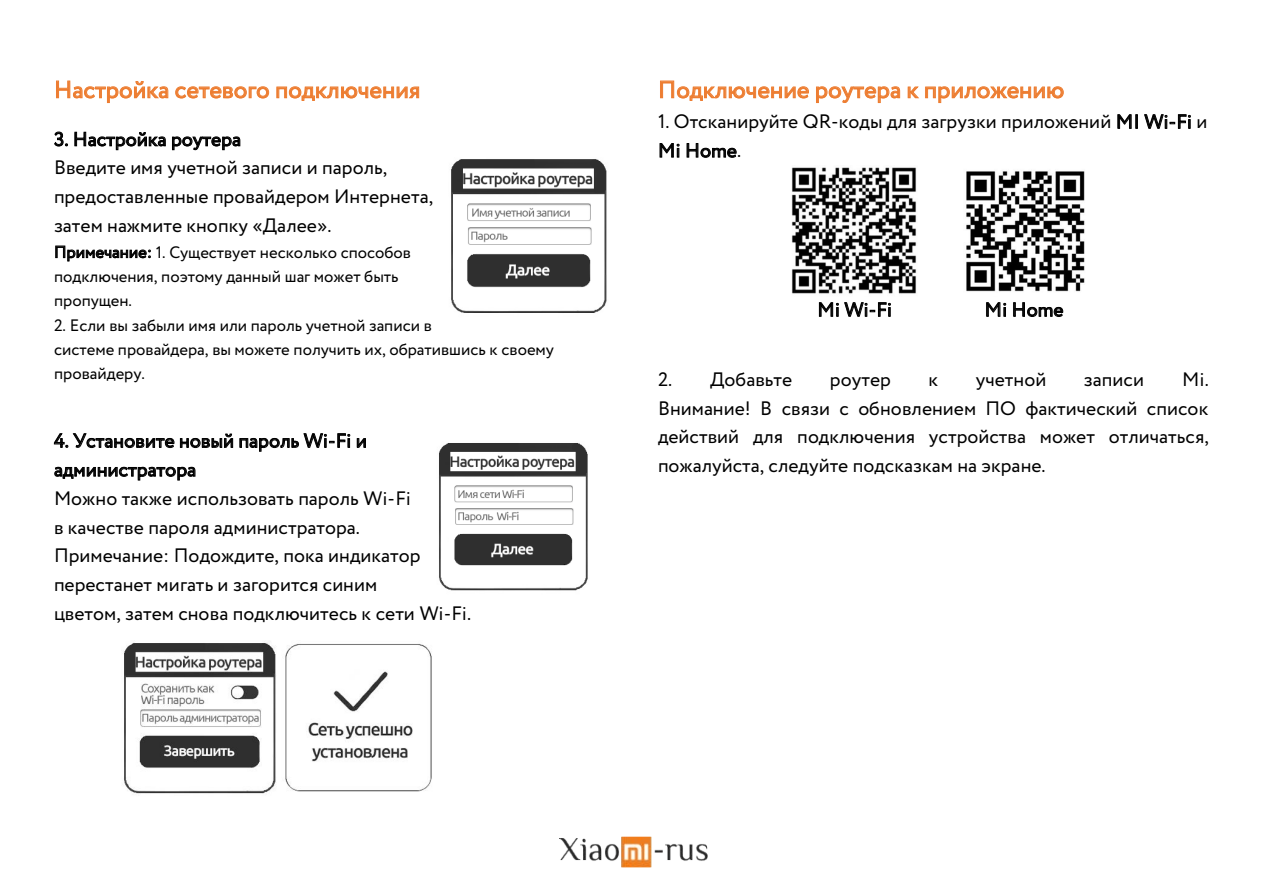
<style>
.page{position:relative;width:1263px;height:893px;background:#fff}
.page>*{position:absolute;margin:0;border:0;box-sizing:border-box;transform-origin:0 0}
.t1{font:24px "Circe";color:#ed7d31}
.t2{font:19.5px/28.8px "Circe";color:#000}
.t3{font:16.5px/24.5px "Circe";color:#000}
</style>
<div class="page">
<svg style="left:56px;top:80px;width:112px;height:23px"></svg>
<svg style="left:175px;top:86px;width:94px;height:13px"></svg>
<svg style="left:276px;top:86px;width:143px;height:15px"></svg>
<svg style="left:54px;top:131px;width:14px;height:16px"></svg>
<svg style="left:74px;top:132px;width:92px;height:18px"></svg>
<svg style="left:172px;top:136px;width:68px;height:14px"></svg>
<svg style="left:55px;top:246px;width:96px;height:15px"></svg>
<svg style="left:54px;top:433px;width:179px;height:15px"></svg>
<svg style="left:239px;top:433px;width:111px;height:19px"></svg>
<svg style="left:357px;top:438px;width:9px;height:10px"></svg>
<svg style="left:54px;top:467px;width:141px;height:14px"></svg>
<svg style="left:660px;top:80px;width:149px;height:21px"></svg>
<svg style="left:816px;top:86px;width:84px;height:17px"></svg>
<svg style="left:907px;top:86px;width:157px;height:17px"></svg>
<svg style="left:1117px;top:114px;width:15px;height:15px"></svg>
<div style="left:1135px;top:114px;width:3px;height:15px;border:1px solid #000"></div>
<svg style="left:1144px;top:114px;width:47px;height:15px"></svg>
<svg style="left:659px;top:143px;width:21px;height:15px"></svg>
<svg style="left:686px;top:143px;width:51px;height:15px"></svg>
<img style="left:791px;top:167px;width:294px;height:127px">
<svg style="left:819px;top:302px;width:72px;height:15px"></svg>
<svg style="left:986px;top:302px;width:20px;height:15px"></svg>
<svg style="left:1013px;top:302px;width:50px;height:15px"></svg>
<img style="left:123px;top:641px;width:309px;height:153px">
<img style="left:451px;top:159px;width:156px;height:154px">
<img style="left:439px;top:443px;width:149px;height:148px">
<img style="left:559px;top:837px;width:149px;height:31px">
<p class="t1" style="left:54px;top:74px;width:368px">Настройка сетевого подключения</p>
<p class="t2" style="left:54px;top:125px;width:381px">3. Настройка роутера<br>Введите имя учетной записи и пароль, предоставленные провайдером Интернета, затем нажмите кнопку «Далее».</p>
<p class="t3" style="left:54px;top:240px;width:359px">Примечание: 1. Существует несколько способов подключения, поэтому данный шаг может быть пропущен.</p>
<p class="t3" style="left:54px;top:314px;width:502px">2. Если вы забыли имя или пароль учетной записи в<br>системе провайдера, вы можете получить их, обратившись к своему провайдеру.</p>
<p class="t2" style="left:54px;top:427px;width:419px">4. Установите новый пароль Wi-Fi и администратора<br>Можно также использовать пароль Wi-Fi<br>в качестве пароля администратора.<br>Примечание: Подождите, пока индикатор перестанет мигать и загорится синим<br>цветом, затем снова подключитесь к сети Wi-Fi.</p>
<p class="t1" style="left:658px;top:74px;width:408px">Подключение роутера к приложению</p>
<p class="t2" style="left:658px;top:108px;width:551px">1. Отсканируйте QR-коды для загрузки приложений MI Wi-Fi и<br>Mi Home.</p>
<p class="t2" style="left:817px;top:296px;width:76px">Mi Wi-Fi</p>
<p class="t2" style="left:985px;top:296px;width:80px">Mi Home</p>
<p class="t2" style="left:658px;top:365px;width:136px">2. Добавьте</p>
<p class="t2" style="left:830px;top:365px;width:63px">роутер</p>
<p class="t2" style="left:928px;top:365px;width:11px">к</p>
<p class="t2" style="left:976px;top:365px;width:72px">учетной</p>
<p class="t2" style="left:1084px;top:365px;width:62px">записи</p>
<p class="t2" style="left:658px;top:365px;width:552px;text-align:justify;text-indent:524px">Mi.<br>Внимание! В связи с обновлением ПО фактический список действий для подключения устройства может отличаться, пожалуйста, следуйте подсказкам на экране.</p>
</div>
